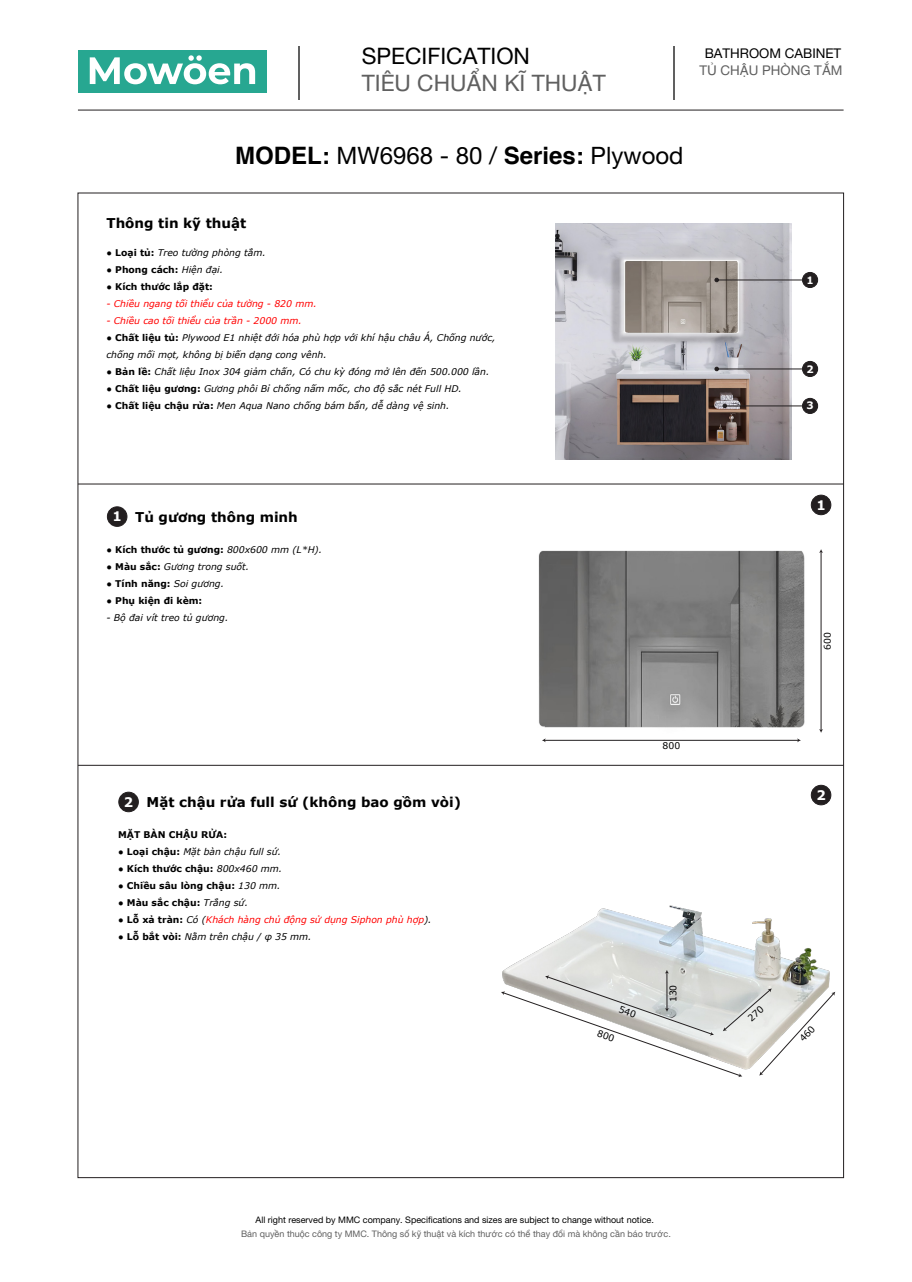
<style>
.page{position:relative;width:912px;height:1282px;background:#fff}
.page>*{position:absolute;margin:0;border:0;box-sizing:border-box;transform-origin:0 0}
.t1{font:24px "Helvetica Neue";color:#000}
.t2{font:22.65px "Helvetica Neue";color:#606060}
.t3{font:22.65px "Helvetica Neue";color:#000}
.t4{font:700 13.5px "Verdana";color:#000}
.t5{font:13.35px "Helvetica Neue";color:#000}
.t6{font:13.35px "Helvetica Neue";color:#606060}
.t7{font:700 13.2px "Verdana";color:#fff}
.t8{font:700 10.2px "Verdana";color:#fff}
.t9{font:italic 9.3px/17px "Verdana";color:#000}
.t10{font:700 9.3px "Verdana";color:#000}
.t11{font:italic 9.3px "Verdana";color:#f00}
.t12{font:9.3px "Verdana";color:#000}
.t13{font:9px "Helvetica Neue";color:#000}
.t14{font:9px "Helvetica Neue";color:#606060}
.s1{font-family:"Helvetica";font-weight:700}
.s2{font-weight:700;font-style:normal}
.s3{font-weight:400;font-style:italic}
.s4{font-size:13.2px;color:#fff}
.s5{color:#000}
.s6{font-weight:700;font-style:normal;color:#000}
</style>
<div class="page">
<img style="left:504px;top:849px;width:341px;height:256px">
<img style="left:538px;top:550px;width:267px;height:178px">
<img style="left:556px;top:223px;width:235px;height:236px">
<hr style="left:78px;top:110px;width:765px;height:1px;background:#231f20">
<hr style="left:299px;top:46px;width:1px;height:54px;background:#606060">
<hr style="left:673px;top:46px;width:1px;height:54px;background:#606060">
<hr style="left:717px;top:280px;width:85px;height:1px;background:#231f20">
<div style="left:802px;top:272px;width:15px;height:16px;background:#231f20;border-radius:50%"></div>
<div style="left:802px;top:272px;width:16px;height:16px;border:1px solid #231f20;border-radius:50%"></div>
<svg style="left:714px;top:278px;width:4px;height:4px"></svg>
<hr style="left:718px;top:369px;width:84px;height:1px;background:#231f20">
<div style="left:802px;top:361px;width:15px;height:15px;background:#231f20;border-radius:50%"></div>
<div style="left:802px;top:361px;width:16px;height:16px;border:1px solid #231f20;border-radius:50%"></div>
<svg style="left:714px;top:367px;width:4px;height:4px"></svg>
<hr style="left:725px;top:406px;width:77px;height:1px;background:#231f20">
<div style="left:802px;top:398px;width:15px;height:15px;background:#231f20;border-radius:50%"></div>
<div style="left:802px;top:398px;width:16px;height:16px;border:1px solid #231f20;border-radius:50%"></div>
<svg style="left:723px;top:404px;width:4px;height:4px"></svg>
<div style="left:107px;top:507px;width:20px;height:19px;background:#231f20;border-radius:50%"></div>
<div style="left:107px;top:507px;width:20px;height:20px;border:1px solid #231f20;border-radius:50%"></div>
<hr style="left:78px;top:484px;width:765px;height:1px;background:#231f20">
<hr style="left:78px;top:765px;width:765px;height:1px;background:#231f20">
<div style="left:78px;top:50px;width:188px;height:43px;background:#27a791"></div>
<svg style="left:90px;top:55px;width:165px;height:29px"></svg>
<div style="left:811px;top:785px;width:20px;height:20px;background:#231f20;border-radius:50%"></div>
<div style="left:811px;top:785px;width:20px;height:20px;border:1px solid #231f20;border-radius:50%"></div>
<div style="left:811px;top:495px;width:20px;height:20px;background:#231f20;border-radius:50%"></div>
<div style="left:811px;top:495px;width:20px;height:20px;border:1px solid #231f20;border-radius:50%"></div>
<hr style="left:821px;top:552px;width:1px;height:178px;background:#231f20">
<svg style="left:819px;top:549px;width:4px;height:4px"></svg>
<svg style="left:819px;top:729px;width:4px;height:4px"></svg>
<hr style="left:544px;top:740px;width:254px;height:1px;background:#231f20">
<div style="left:119px;top:792px;width:19px;height:20px;background:#231f20;border-radius:50%"></div>
<div style="left:119px;top:792px;width:20px;height:20px;border:1px solid #231f20;border-radius:50%"></div>
<svg style="left:501px;top:970px;width:334px;height:107px"></svg>
<h2 class="t3" style="left:362px;top:39px;width:170px">SPECIFICATION</h2>
<h2 class="t2" style="left:362px;top:66px;width:245px">TIÊU CHUẨN KĨ THUẬT</h2>
<h3 class="t5" style="left:704px;top:43px;width:138px">BATHROOM CABINET</h3>
<h3 class="t6" style="left:699px;top:60px;width:145px">TỦ CHẬU PHÒNG TẮM</h3>
<h1 class="t1" style="left:235px;top:138px;width:450px"><span class="s1">MODEL:</span> MW6968 - 80 / <span class="s1">Series:</span> Plywood</h1>
<h3 class="t4" style="left:106px;top:213px;width:141px">Thông tin kỹ thuật</h3>
<p class="t9" style="left:106px;top:244px;width:161px">● <span class="s2">Loại tủ:</span> Treo tường phòng tắm.</p>
<p class="t10" style="left:106px;top:263px;width:118px"><span class="s3">●</span> Phong cách: <span class="s3">Hiện đại.</span></p>
<p class="t10" style="left:106px;top:280px;width:108px"><span class="s3">●</span> Kích thước lắp đặt:</p>
<p class="t11" style="left:106px;top:297px;width:212px">- Chiều ngang tối thiểu của tường - 820 mm.</p>
<p class="t11" style="left:106px;top:314px;width:197px">- Chiều cao tối thiểu của trần - 2000 mm.</p>
<p class="t9" style="left:106px;top:329px;width:391px">● <span class="s2">Chất liệu tủ:</span> Plywood E1 nhiệt đới hóa phù hợp với khí hậu châu Á, Chống nước, chống mối mọt, không bị biến dạng cong vênh.</p>
<p class="t9" style="left:106px;top:363px;width:384px">● <span class="s2">Bản lề:</span> Chất liệu Inox 304 giảm chấn, Có chu kỳ đóng mở lên đến 500.000 lần.</p>
<p class="t9" style="left:106px;top:380px;width:357px">● <span class="s2">Chất liệu gương:</span> Gương phôi Bỉ chống nấm mốc, cho độ sắc nét Full HD.</p>
<p class="t9" style="left:106px;top:397px;width:344px">● <span class="s2">Chất liệu chậu rửa:</span> Men Aqua Nano chống bám bẩn, dễ dàng vệ sinh.</p>
<p class="t8" style="left:806px;top:273px;width:9px">1</p>
<p class="t8" style="left:806px;top:362px;width:9px">2</p>
<p class="t8" style="left:806px;top:398px;width:9px">3</p>
<h3 class="t4" style="left:135px;top:507px;width:164px">Tủ gương thông minh</h3>
<p class="t10" style="left:106px;top:543px;width:217px"><span class="s3">●</span> Kích thước tủ gương: <span class="s3">800x600 mm (L*H).</span></p>
<p class="t9" style="left:106px;top:558px;width:144px">● <span class="s2">Màu sắc:</span> Gương trong suốt.</p>
<p class="t9" style="left:106px;top:575px;width:119px">● <span class="s2">Tính năng:</span> Soi gương.</p>
<p class="t10" style="left:106px;top:594px;width:97px"><span class="s3">●</span> Phụ kiện đi kèm:</p>
<p class="t9" style="left:106px;top:609px;width:123px">- Bộ đai vít treo tủ gương.</p>
<h3 class="t7" style="left:112px;top:507px;width:11px">1</h3>
<h3 class="t7" style="left:816px;top:495px;width:11px">1</h3>
<p class="t12" style="left:821px;top:650px;width:19px;rotate:-90deg">600</p>
<h3 class="t4" style="left:124px;top:792px;width:339px"><span class="s4">2</span> Mặt chậu rửa full sứ (không bao gồm vòi)</h3>
<p class="t10" style="left:118px;top:828px;width:110px">MẶT BÀN CHẬU RỬA:</p>
<p class="t9" style="left:118px;top:843px;width:165px">● <span class="s2">Loại chậu:</span> Mặt bàn chậu full sứ.</p>
<p class="t10" style="left:118px;top:862px;width:166px"><span class="s3">●</span> Kích thước chậu: <span class="s3">800x460 mm.</span></p>
<p class="t10" style="left:118px;top:879px;width:164px"><span class="s3">●</span> Chiều sâu lòng chậu: <span class="s3">130 mm.</span></p>
<p class="t10" style="left:118px;top:896px;width:131px"><span class="s3">●</span> Màu sắc chậu: <span class="s3">Trắng sứ.</span></p>
<p class="t11" style="left:118px;top:914px;width:315px"><span class="s5">●</span> <span class="s6">Lỗ xả tràn:</span> <span class="s5">Có (</span>Khách hàng chủ động sử dụng Siphon phù hợp<span class="s5">).</span></p>
<p class="t9" style="left:118px;top:928px;width:195px">● <span class="s2">Lỗ bắt vòi:</span> Nằm trên chậu / φ 35 mm.</p>
<p class="t12" style="left:662px;top:740px;width:19px">800</p>
<p class="t12" style="left:667px;top:1002px;width:19px;rotate:-90deg">130</p>
<h3 class="t7" style="left:816px;top:785px;width:11px">2</h3>
<p class="t13" style="left:256px;top:1214px;width:400px">All right reserved by MMC company. Specifications and sizes are subject to change without notice.</p>
<p class="t14" style="left:241px;top:1228px;width:431px">Bản quyền thuộc công ty MMC. Thông số kỹ thuật và kích thước có thể thay đổi mà không cần báo trước.</p>
</div>
